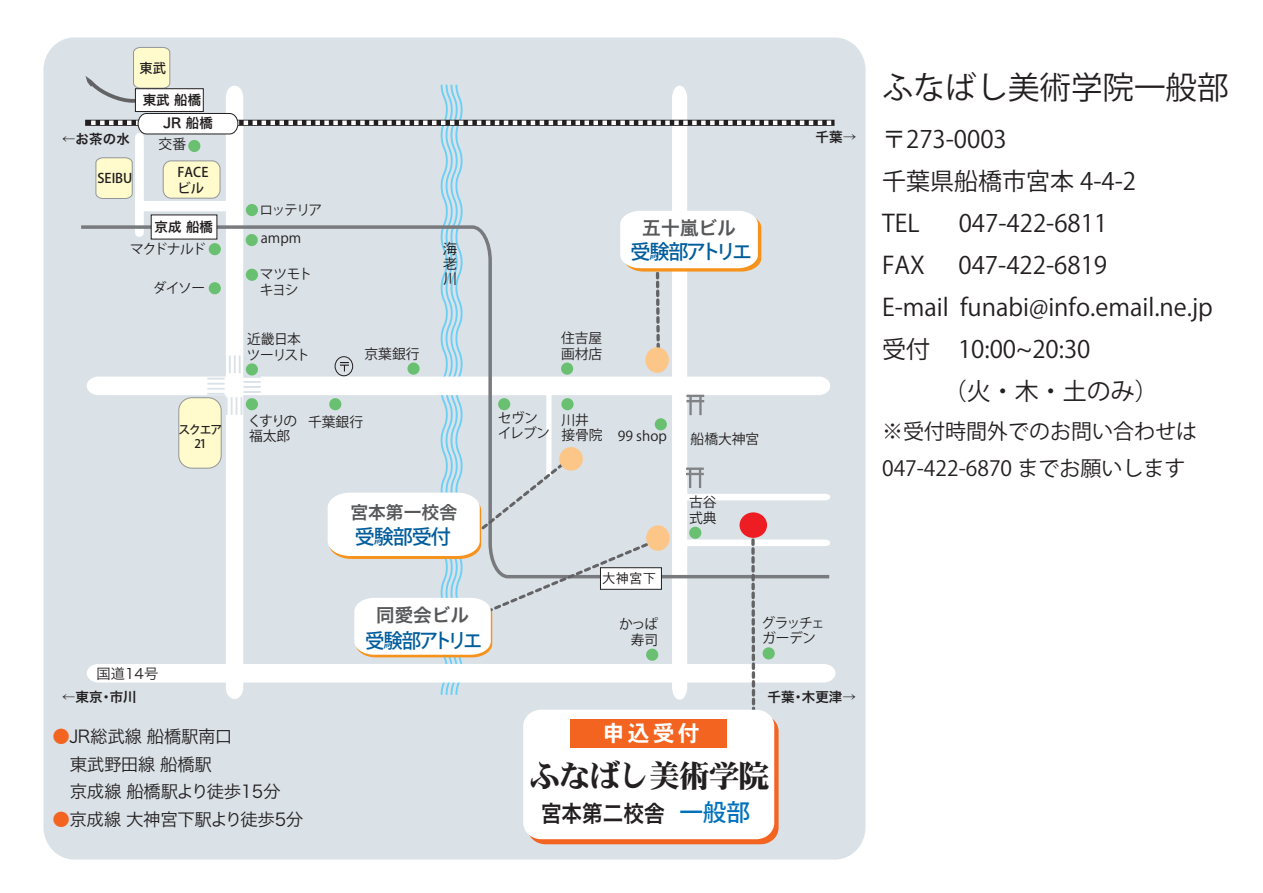
<style>
.page{position:relative;width:1263px;height:893px;background:#fff}
.page>*{position:absolute;margin:0;border:0;box-sizing:border-box;transform-origin:0 0}
.t1{font:31.5px "Koz Go Pro";color:#231f20}
.t2{font:31.5px "DFHS Mincho Std W9";letter-spacing:-.05em;color:#231f20}
.t3{font:24px/42px "Koz Go Pro";color:#231f20}
.t4{font:500 23.55px "Koz Go Std";color:#0072bc}
.t5{font:22.8px "Hira Kaku Pro W6";color:#231f20;scale:.9 1}
.t6{font:22.2px "DFHS Gothic Std W7";color:#fff}
.t7{font:21px/36.8px "Koz Go Pro";color:#231f20}
.t8{font:500 19.95px "Koz Go Std";letter-spacing:-.15em;color:#005d9c}
.t9{font:500 19.95px "Koz Go Std";letter-spacing:-.08em;color:#005d9c}
.t10{font:18.75px "Hira Kaku Pro W6";color:#57585a}
.t11{font:18.45px "Hira Kaku Pro W6";color:#57585a}
.t12{font:17.85px "Hira Kaku Pro W6";color:#57585a}
.t13{font:17.55px/27.6px "Hira Kaku Pro W3";letter-spacing:-.025em;color:#231f20}
.t14{font:14.85px/15px "DFHS Gothic Std W3";color:#231f20;text-align:justify}
.t15{font:14.25px "Hira Kaku Pro W3";color:#231f20}
.t16{font:13.8px/15.8px "Koz Go Pro";letter-spacing:-.03em;color:#231f20}
.t17{font:13.8px/15.8px "Koz Go Pro";letter-spacing:-.05em;color:#231f20}
.t18{font:13.5px "Hira Kaku Pro W6";letter-spacing:.01em;color:#231f20}
.t19{font:13.5px "DFHS Gothic Std W3";color:#231f20}
.t20{font:13.5px "DFHS Gothic Std W3";color:#69c071}
.t21{font:500 13.2px/16.2px "Koz Go Std";color:#231f20}
.t22{font:500 11.85px/13.2px "Koz Go Std";letter-spacing:-.1em;color:#231f20;text-align:center}
.s1{color:#f36421}
</style>
<div class="page">
<div style="left:43px;top:37px;width:822px;height:822px;background:#dae2e7;border-radius:32px"></div>
<svg style="left:81px;top:47px;width:754px;height:698px"></svg>
<div style="left:739px;top:512px;width:28px;height:26px;background:#ee1d23;border-radius:50%"></div>
<svg style="left:527px;top:715px;width:251px;height:129px;background:#f36b2c"></svg>
<div style="left:523px;top:710px;width:251px;height:129px;background:#fff;border-radius:17px"></div>
<div style="left:571px;top:719px;width:156px;height:29px;background:#f36421"></div>
<div style="left:689px;top:527px;width:12px;height:12px;background:#69c071;border-radius:50%"></div>
<div style="left:646px;top:649px;width:12px;height:12px;background:#69c071;border-radius:50%"></div>
<div style="left:763px;top:647px;width:12px;height:12px;background:#69c071;border-radius:50%"></div>
<div style="left:561px;top:363px;width:12px;height:12px;background:#69c071;border-radius:50%"></div>
<p class="t21" style="left:139px;top:61px;width:28px">東武</p>
<p class="t18" style="left:143px;top:88px;width:60px">東武船橋</p>
<p class="t18" style="left:163px;top:111px;width:51px">JR 船橋</p>
<p class="t18" style="left:62px;top:127px;width:69px">←お茶の水</p>
<p class="t18" style="left:816px;top:125px;width:42px">千葉→</p>
<p class="t16" style="left:159px;top:137px;width:29px">交番</p>
<p class="t21" style="left:97px;top:171px;width:37px">SEIBU</p>
<p class="t21" style="left:178px;top:164px;width:32px">FACEビル</p>
<p class="t18" style="left:155px;top:215px;width:60px">京成船橋</p>
<p class="t16" style="left:130px;top:241px;width:77px">マクドナルド</p>
<p class="t16" style="left:153px;top:280px;width:54px">ダイソー</p>
<p class="t22" style="left:179px;top:424px;width:45px">スクエア<br>21</p>
<p class="t15" style="left:97px;top:661px;width:63px">国道14号</p>
<p class="t16" style="left:260px;top:203px;width:64px">ロッテリア</p>
<p class="t20" style="left:245px;top:233px;width:15px">●</p>
<p class="t16" style="left:261px;top:230px;width:42px">ampm</p>
<p class="t16" style="left:260px;top:267px;width:54px">マツモトキヨシ</p>
<p class="t16" style="left:247px;top:331px;width:65px">近畿日本ツーリスト</p>
<p class="t14" style="left:443px;top:241px;width:16px">海老川</p>
<p class="t16" style="left:365px;top:346px;width:57px">京葉銀行</p>
<p class="t16" style="left:561px;top:330px;width:43px">住吉屋画材店</p>
<p class="t10" style="left:642px;top:211px;width:95px">五十嵐ビル</p>
<p class="t8" style="left:630px;top:239px;width:123px">受験部アトリエ</p>
<p class="t16" style="left:248px;top:413px;width:51px">くすりの福太郎</p>
<p class="t16" style="left:308px;top:414px;width:57px">千葉銀行</p>
<p class="t16" style="left:498px;top:410px;width:54px">セヴンイレブン</p>
<p class="t16" style="left:561px;top:412px;width:43px">川井接骨院</p>
<p class="t16" style="left:618px;top:429px;width:50px">99 shop</p>
<p class="t16" style="left:690px;top:431px;width:70px">船橋大神宮</p>
<p class="t12" style="left:350px;top:496px;width:108px">宮本第一校舎</p>
<p class="t9" style="left:355px;top:524px;width:98px">受験部受付</p>
<p class="t16" style="left:689px;top:494px;width:29px">古谷式典</p>
<p class="t11" style="left:376px;top:598px;width:94px">同愛会ビル</p>
<p class="t8" style="left:365px;top:628px;width:119px">受験部アトリエ</p>
<p class="t19" style="left:602px;top:571px;width:56px">大神宮下</p>
<p class="t16" style="left:619px;top:616px;width:41px;text-align:right">かっぱ寿司</p>
<p class="t17" style="left:762px;top:615px;width:65px">グラッチェガーデン</p>
<p class="t18" style="left:62px;top:684px;width:76px">←東京・市川</p>
<p class="t18" style="left:768px;top:685px;width:90px">千葉・木更津→</p>
<p class="t13" style="left:53px;top:722px;width:229px"><span class="s1">●</span>JR総武線 船橋駅南口<br>　東武野田線 船橋駅<br>　京成線 船橋駅より徒歩15分</p>
<p class="t13" style="left:53px;top:804px;width:252px"><span class="s1">●</span>京成線 大神宮下駅より徒歩5分</p>
<p class="t6" style="left:602px;top:721px;width:99px">申込受付</p>
<h1 class="t2" style="left:529px;top:759px;width:242px">ふなばし美術学院</h1>
<p class="t5" style="left:541px;top:793px;width:139px">宮本第二校舎</p>
<p class="t4" style="left:679px;top:798px;width:72px">一般部</p>
<h1 class="t1" style="left:882px;top:67px;width:348px">ふなばし美術学院一般部</h1>
<p class="t3" style="left:882px;top:118px;width:256px">〒273-0003<br>千葉県船橋市宮本 4-4-2<br>TEL</p>
<p class="t3" style="left:959px;top:202px;width:150px">047-422-6811</p>
<p class="t3" style="left:882px;top:244px;width:44px">FAX</p>
<p class="t3" style="left:958px;top:244px;width:150px">047-422-6819</p>
<p class="t3" style="left:882px;top:286px;width:332px">E-mail funabi@info.email.ne.jp</p>
<p class="t3" style="left:882px;top:328px;width:210px">受付 10:00~20:30</p>
<p class="t3" style="left:943px;top:370px;width:217px">（火・木・土のみ）</p>
<p class="t7" style="left:882px;top:413px;width:316px">※受付時間外でのお問い合わせは<br>047-422-6870 までお願いします</p>
</div>
